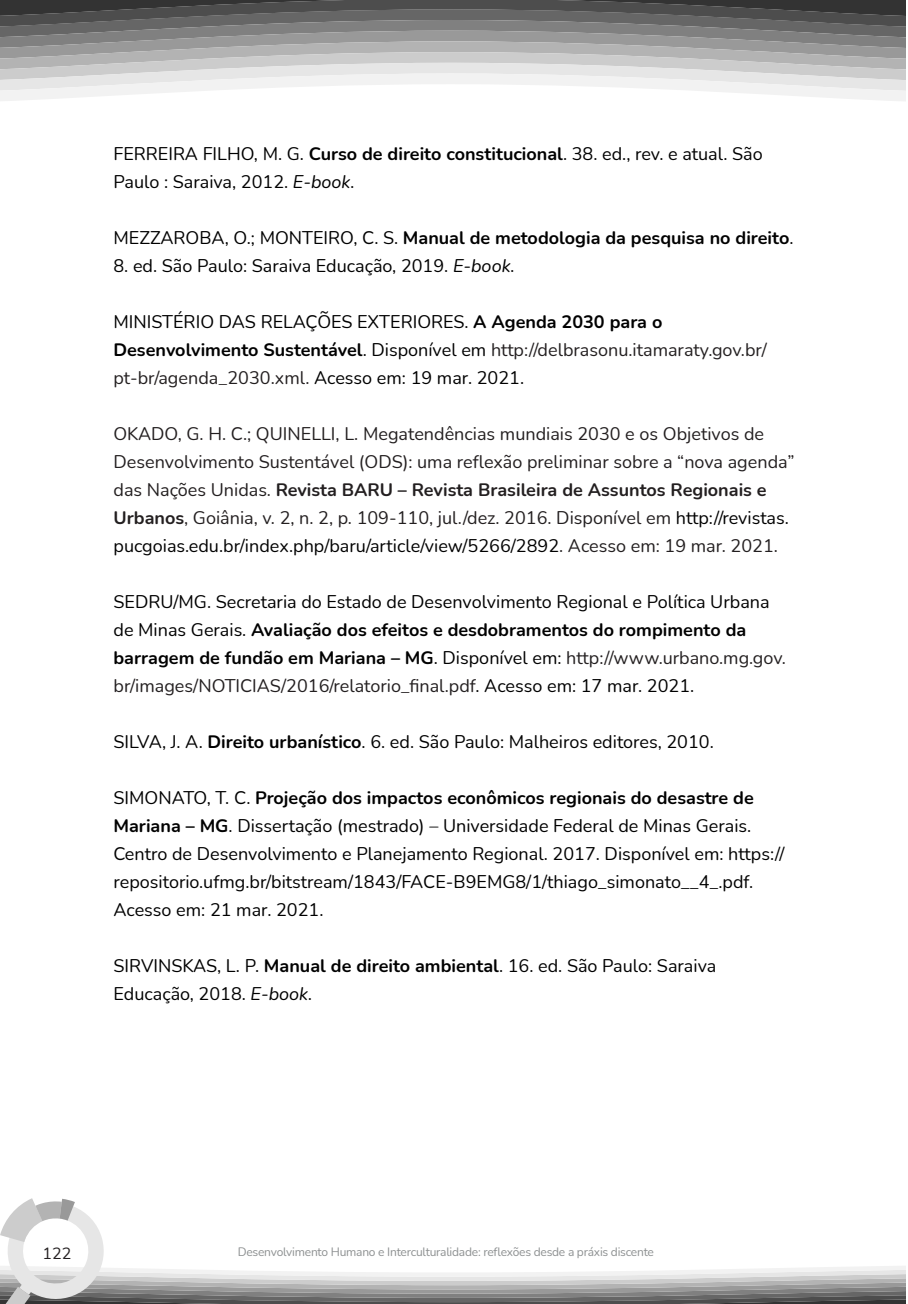
<style>
.page{position:relative;width:908px;height:1304px;background:#fff}
.page>*{position:absolute;margin:0;border:0;box-sizing:border-box;transform-origin:0 0}
.referencia{font:18px/28px "Nunito";color:#000}
.referencia-2{font:18px/28px "Nunito";color:#231f20}
.referencia-3{font:700 18px "Nunito";color:#000}
.t1{font:16px "Nunito";color:#231f20}
.t2{font:12px "Nunito";letter-spacing:-.02em;color:#8d9091}
.s1{font-weight:700}
.s2{font-style:italic}
.s3{font-weight:400}
.s4{color:#231f20}
.s5{color:#000}
</style>
<div class="page">
<svg style="left:0;top:0;width:904px;height:101px"></svg>
<svg style="left:0;top:1198px;width:904px;height:105px"></svg>
<p class="referencia" style="left:113px;top:139px;width:650px">FERREIRA FILHO, M. G. <span class="s1">Curso de direito constitucional</span>. 38. ed., rev. e atual. São<br>Paulo : Saraiva, 2012. <span class="s2">E-book.</span></p>
<p class="referencia-3" style="left:113px;top:225px;width:681px"><span class="s3">MEZZAROBA, O.; MONTEIRO, C. S.</span> Manual de metodologia da pesquisa no direito<span class="s3">.</span></p>
<p class="referencia" style="left:113px;top:251px;width:403px">8. ed. São Paulo: Saraiva Educação, 2019. <span class="s2">E-book.</span></p>
<p class="referencia" style="left:113px;top:307px;width:654px">MINISTÉRIO DAS RELAÇÕES EXTERIORES. <span class="s1">A Agenda 2030 para o<br>Desenvolvimento Sustentável</span>. Disponível em <span class="s4">http://delbrasonu.itamaraty.gov.br/ pt-br/agenda_2030.xml.</span> Acesso em: 19 mar. 2021.</p>
<p class="referencia-2" style="left:113px;top:419px;width:682px">OKADO, G. H. C.; QUINELLI, L. Megatendências mundiais 2030 e os Objetivos de Desenvolvimento Sustentável (ODS): uma reflexão preliminar sobre a “nova agenda” das Nações Unidas. <span class="s1">Revista BARU – Revista Brasileira de Assuntos Regionais e Urbanos</span>, Goiânia, v. 2, n. 2, p. 109-110, jul./dez. 2016. Disponível em <span class="s5">http://revistas. pucgoias.edu.br/index.php/baru/article/view/5266/2892</span>. Acesso em: 19 mar. 2021.</p>
<p class="referencia" style="left:113px;top:587px;width:673px">SEDRU/MG. Secretaria do Estado de Desenvolvimento Regional e Política Urbana de Minas Gerais. <span class="s1">Avaliação dos efeitos e desdobramentos do rompimento da barragem de fundão em Mariana – MG</span>. Disponível em: <span class="s4">http://www.urbano.mg.gov. br/images/NOTICIAS/2016/relatorio_final.pdf</span>. Acesso em: 17 mar. 2021.</p>
<p class="referencia" style="left:113px;top:727px;width:601px">SILVA, J. A. <span class="s1">Direito urbanístico</span>. 6. ed. São Paulo: Malheiros editores, 2010.</p>
<p class="referencia" style="left:113px;top:783px;width:672px">SIMONATO, T. C. <span class="s1">Projeção dos impactos econômicos regionais do desastre de Mariana – MG</span>. Dissertação (mestrado) – Universidade Federal de Minas Gerais.<br>Centro de Desenvolvimento e Planejamento Regional. 2017. Disponível em: https:// repositorio.ufmg.br/bitstream/1843/FACE-B9EMG8/1/thiago_simonato__4_.pdf.<br>Acesso em: 21 mar. 2021.</p>
<p class="referencia" style="left:113px;top:951px;width:604px">SIRVINSKAS, L. P. <span class="s1">Manual de direito ambiental</span>. 16. ed. São Paulo: Saraiva<br>Educação, 2018. <span class="s2">E-book.</span></p>
<p class="t1" style="left:43px;top:1242px;width:30px">122</p>
<p class="t2" style="left:238px;top:1244px;width:417px">Desenvolvimento Humano e Interculturalidade: reflexões desde a práxis discente</p>
</div>
